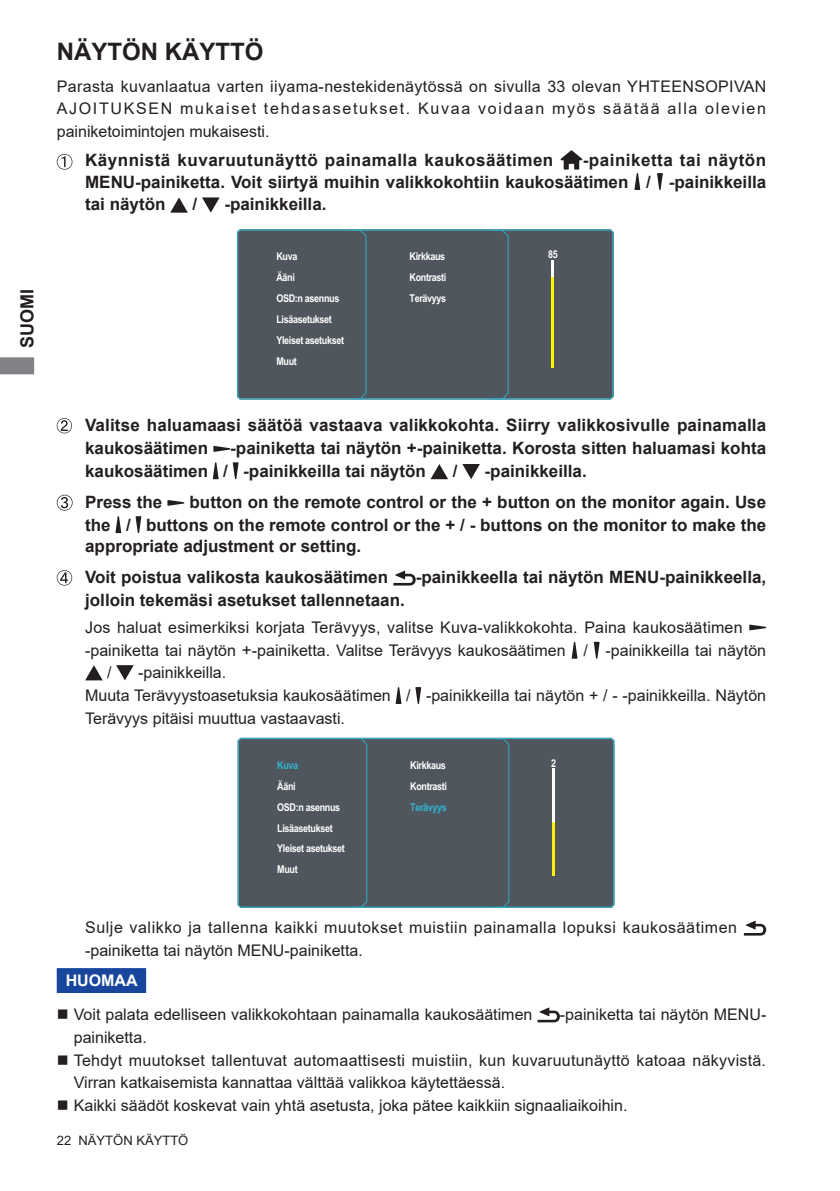
<style>
.page{position:relative;width:840px;height:1191px;background:#fff}
.page>*{position:absolute;margin:0;border:0;box-sizing:border-box;transform-origin:0 0}
.t1{font:700 24px "Arial";color:#231f20}
.t2{font:700 18px "Arial";color:#231f20}
.t3{font:700 17px/22.2px "Arial";color:#231f20;text-align:justify}
.t4{font:700 17px "Arial";letter-spacing:.03em;color:#231f20}
.t5{font:16px/22.6px "Arial";color:#231f20}
.t6{font:16px/22.6px "Arial";letter-spacing:.035em;color:#231f20}
.t7{font:700 16px "Arial";color:#fff}
.t8{font:13px "Arial";color:#231f20}
.t9{font:700 10.8px/20.8px "Arial";letter-spacing:-.035em;color:#fff;scale:.84 1}
.t10{font:700 10.8px "Arial";letter-spacing:-.035em;color:#31b4ce;scale:.84 1}
.s1{font-size:17px}
</style>
<div class="page">
<svg style="left:0;top:357px;width:34px;height:17px"></svg>
<svg style="left:57px;top:154px;width:15px;height:16px"></svg>
<svg style="left:560px;top:150px;width:22px;height:20px"></svg>
<svg style="left:634px;top:173px;width:6px;height:17px"></svg>
<svg style="left:657px;top:173px;width:5px;height:17px"></svg>
<svg style="left:170px;top:197px;width:18px;height:16px"></svg>
<svg style="left:202px;top:197px;width:17px;height:16px"></svg>
<svg style="left:57px;top:418px;width:15px;height:15px"></svg>
<svg style="left:213px;top:446px;width:17px;height:6px"></svg>
<svg style="left:213px;top:462px;width:5px;height:17px"></svg>
<svg style="left:232px;top:462px;width:6px;height:17px"></svg>
<svg style="left:430px;top:464px;width:18px;height:15px"></svg>
<svg style="left:462px;top:464px;width:17px;height:15px"></svg>
<svg style="left:57px;top:495px;width:15px;height:15px"></svg>
<svg style="left:167px;top:500px;width:17px;height:6px"></svg>
<svg style="left:115px;top:516px;width:6px;height:17px"></svg>
<svg style="left:135px;top:516px;width:6px;height:17px"></svg>
<svg style="left:57px;top:570px;width:15px;height:15px"></svg>
<svg style="left:393px;top:570px;width:22px;height:15px"></svg>
<svg style="left:749px;top:624px;width:17px;height:6px"></svg>
<svg style="left:571px;top:641px;width:6px;height:17px"></svg>
<svg style="left:593px;top:642px;width:6px;height:17px"></svg>
<svg style="left:85px;top:665px;width:18px;height:15px"></svg>
<svg style="left:116px;top:665px;width:18px;height:15px"></svg>
<svg style="left:395px;top:687px;width:6px;height:17px"></svg>
<svg style="left:415px;top:687px;width:6px;height:17px"></svg>
<svg style="left:743px;top:920px;width:22px;height:15px"></svg>
<svg style="left:537px;top:1007px;width:22px;height:15px"></svg>
<div style="left:57px;top:968px;width:89px;height:25px;background:#18469d;border:2px solid #18469d"></div>
<div style="left:237px;top:229px;width:376px;height:170px;background:#50565e"></div>
<div style="left:349px;top:229px;width:160px;height:170px;background:#50565e"></div>
<div style="left:237px;top:738px;width:377px;height:170px;background:#50565e"></div>
<div style="left:350px;top:738px;width:159px;height:170px;background:#50565e"></div>
<hr style="left:552px;top:768px;width:2px;height:108px;background:#fff">
<hr style="left:552px;top:822px;width:2px;height:54px;background:#fff101">
<p class="t2" style="left:14px;top:348px;width:61px;rotate:-90deg">SUOMI</p>
<h1 class="t1" style="left:57px;top:35px;width:208px">NÄYTÖN KÄYTTÖ</h1>
<p class="t5" style="left:57px;top:75px;width:710px;text-align:justify">Parasta kuvanlaatua varten iiyama-nestekidenäytössä on sivulla 33 olevan YHTEENSOPIVAN AJOITUKSEN mukaiset tehdasasetukset. Kuvaa voidaan myös säätää alla olevien painiketoimintojen mukaisesti.</p>
<p class="t4" style="left:85px;top:148px;width:469px">Käynnistä kuvaruutunäyttö painamalla kaukosäätimen</p>
<p class="t3" style="left:85px;top:149px;width:682px;text-indent:497px">-painiketta tai näytön MENU-painiketta. Voit siirtyä muihin valikkokohtiin kaukosäätimen / -painikkeilla tai näytön</p>
<p class="t3" style="left:192px;top:193px;width:6px">/</p>
<p class="t3" style="left:224px;top:193px;width:104px">-painikkeilla.</p>
<p class="t9" style="left:276px;top:246px;width:82px">Kuva<br>Ääni<br>OSD:n asennus<br>Lisäasetukset<br>Yleiset asetukset<br>Muut</p>
<p class="t9" style="left:409px;top:246px;width:44px">Kirkkaus</p>
<p class="t9" style="left:548px;top:244px;width:13px">85</p>
<p class="t9" style="left:409px;top:267px;width:45px">Kontrasti<br>Terävyys</p>
<p class="t3" style="left:85px;top:414px;width:682px">Valitse haluamaasi säätöä vastaava valikkokohta. Siirry valikkosivulle painamalla kaukosäätimen</p>
<p class="t3" style="left:85px;top:437px;width:682px;text-indent:145px">-painiketta tai näytön +-painiketta. Korosta sitten haluamasi kohta kaukosäätimen / -painikkeilla tai näytön</p>
<p class="t3" style="left:452px;top:460px;width:6px">/</p>
<p class="t3" style="left:484px;top:460px;width:104px">-painikkeilla.</p>
<p class="t3" style="left:85px;top:491px;width:682px;text-indent:104px">button on the remote control or the + button on the monitor again. Use the / buttons on the remote control or the + / - buttons on the monitor to make the appropriate adjustment or setting.</p>
<p class="t3" style="left:85px;top:566px;width:304px">Voit poistua valikosta kaukosäätimen</p>
<p class="t3" style="left:415px;top:566px;width:352px">-painikkeella tai näytön MENU-painikkeella,</p>
<p class="t3" style="left:85px;top:589px;width:321px">jolloin tekemäsi asetukset tallennetaan.</p>
<p class="t5" style="left:85px;top:616px;width:658px">Jos haluat esimerkiksi korjata Terävyys, valitse Kuva-valikkokohta. Paina kaukosäätimen</p>
<p class="t5" style="left:85px;top:639px;width:682px">-painiketta tai näytön <span class="s1">+</span>-painiketta. Valitse Terävyys kaukosäätimen / -painikkeilla tai näytön</p>
<p class="t5" style="left:107px;top:661px;width:6px">/</p>
<p class="t3" style="left:85px;top:491px;width:79px">Press the</p>
<p class="t5" style="left:85px;top:661px;width:682px;text-indent:53px">-painikkeilla.<br>Muuta Terävyystoasetuksia kaukosäätimen / -painikkeilla tai näytön + / - -painikkeilla. Näytön<br>Terävyys pitäisi muuttua vastaavasti.</p>
<p class="t10" style="left:277px;top:757px;width:26px">Kuva</p>
<p class="t9" style="left:277px;top:796px;width:82px">OSD:n asennus<br>Lisäasetukset<br>Yleiset asetukset<br>Muut</p>
<p class="t9" style="left:277px;top:775px;width:24px">Ääni</p>
<p class="t9" style="left:410px;top:755px;width:44px">Kirkkaus</p>
<p class="t9" style="left:551px;top:753px;width:7px">2</p>
<p class="t9" style="left:410px;top:775px;width:45px">Kontrasti</p>
<p class="t10" style="left:410px;top:799px;width:45px">Terävyys</p>
<p class="t6" style="left:85px;top:916px;width:653px">Sulje valikko ja tallenna kaikki muutokset muistiin painamalla lopuksi kaukosäätimen -painiketta tai näytön MENU-painiketta.</p>
<p class="t7" style="left:66px;top:969px;width:73px">HUOMAA</p>
<p class="t5" style="left:57px;top:1003px;width:477px">■ Voit palata edelliseen valikkokohtaan painamalla kaukosäätimen</p>
<p class="t5" style="left:559px;top:1003px;width:208px">-painiketta tai näytön MENU-</p>
<p class="t5" style="left:74px;top:1025px;width:74px">painiketta.</p>
<p class="t5" style="left:74px;top:1048px;width:693px;text-indent:-17px">■ Tehdyt muutokset tallentuvat automaattisesti muistiin, kun kuvaruutunäyttö katoaa näkyvistä.<br>Virran katkaisemista kannattaa välttää valikkoa käytettäessä.</p>
<p class="t5" style="left:57px;top:1093px;width:572px">■ Kaikki säädöt koskevat vain yhtä asetusta, joka pätee kaikkiin signaaliaikoihin.</p>
<p class="t8" style="left:57px;top:1131px;width:133px">22 NÄYTÖN KÄYTTÖ</p>
</div>
